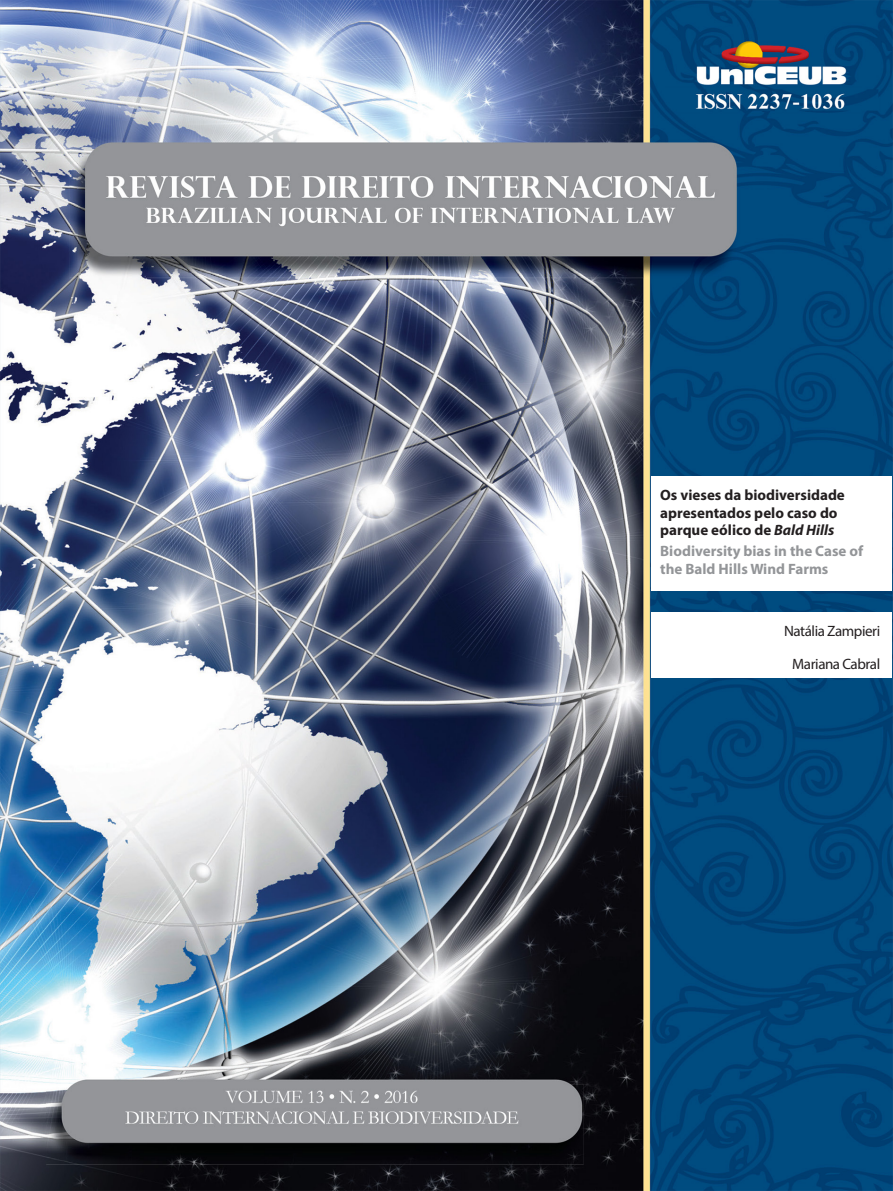
<style>
.page{position:relative;width:893px;height:1191px;background:#fff}
.page>*{position:absolute;margin:0;border:0;box-sizing:border-box;transform-origin:0 0}
.Capa_art{font:700 15px/17.2px "Myriad Pro";color:#231f20}
.Capa_art-2{font:700 15px/17.2px "Myriad Pro";color:#939598}
.nome{font:15px "Myriad Pro";letter-spacing:-.03em;color:#231f20}
.s1{font-style:italic}
</style>
<div class="page">
<img style="left:0;top:0;width:893px;height:1191px">
<div style="left:651px;top:476px;width:241px;height:114px;background:#fff"></div>
<div style="left:651px;top:612px;width:241px;height:65px;background:#fff"></div>
<p class="Capa_art" style="left:660px;top:486px;width:186px">Os vieses da biodiversidade apresentados pelo caso do parque eólico de <span class="s1">Bald Hills</span></p>
<p class="Capa_art-2" style="left:660px;top:542px;width:204px">Biodiversity bias in the Case of the Bald Hills Wind Farms</p>
<p class="nome" style="left:784px;top:621px;width:98px">Natália Zampieri</p>
<p class="nome" style="left:792px;top:654px;width:89px">Mariana Cabral</p>
</div>
